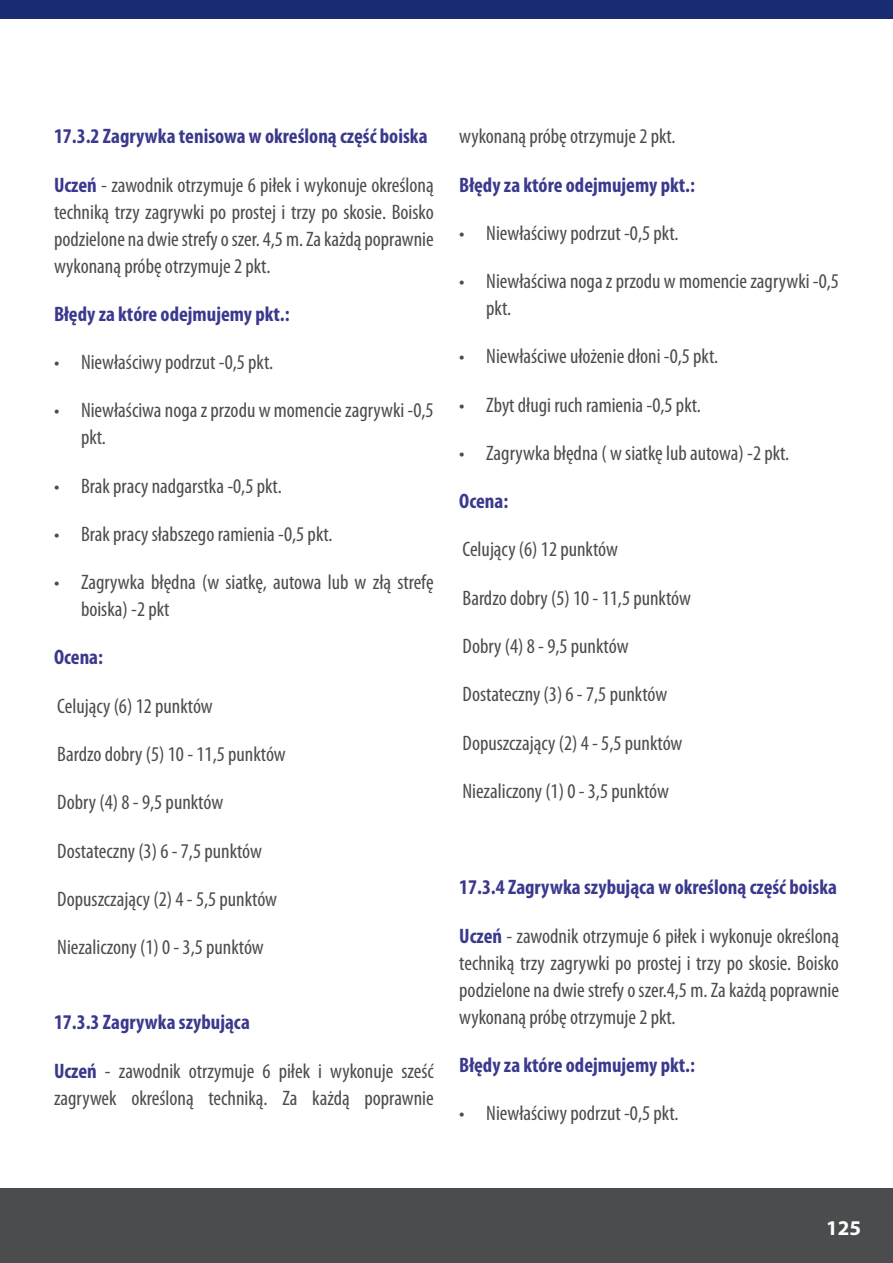
<style>
.page{position:relative;width:893px;height:1263px;background:#fff}
.page>*{position:absolute;margin:0;border:0;box-sizing:border-box;transform-origin:0 0}
.treść{font:condensed 21px/27px "Myriad Pro";color:#4b4c4d}
.treść-2{font:700 condensed 21px "Myriad Pro";color:#3b398d}
.t1{font:700 21px "Myriad Pro";color:#fff}
.s1{font-weight:700;color:#3b398d}
</style>
<div class="page">
<div style="left:0;top:1188px;width:893px;height:75px;background:#4b4c4d"></div>
<div style="left:0;top:0;width:893px;height:18px;background:#192b71"></div>
<p class="treść-2" style="left:54px;top:123px;width:375px">17.3.2 Zagrywka tenisowa w określoną część boiska</p>
<p class="treść" style="left:54px;top:171px;width:381px;text-align:justify"><span class="s1">Uczeń</span> - zawodnik otrzymuje 6 piłek i wykonuje określoną techniką trzy zagrywki po prostej i trzy po skosie. Boisko podzielone na dwie strefy o szer. 4,5 m. Za każdą poprawnie wykonaną próbę otrzymuje 2 pkt.</p>
<p class="treść-2" style="left:54px;top:301px;width:237px">Błędy za które odejmujemy pkt.:</p>
<p class="treść" style="left:81px;top:348px;width:194px">Niewłaściwy podrzut -0,5 pkt.</p>
<p class="treść" style="left:81px;top:397px;width:354px">Niewłaściwa noga z przodu w momencie zagrywki -0,5 pkt.</p>
<p class="treść" style="left:81px;top:472px;width:202px">Brak pracy nadgarstka -0,5 pkt.</p>
<p class="treść" style="left:81px;top:520px;width:253px">Brak pracy słabszego ramienia -0,5 pkt.</p>
<p class="treść" style="left:81px;top:568px;width:354px">Zagrywka błędna (w siatkę, autowa lub w złą strefę boiska) -2 pkt</p>
<p class="treść-2" style="left:54px;top:644px;width:51px">Ocena:</p>
<p class="treść" style="left:57px;top:692px;width:157px">Celujący (6) 12 punktów</p>
<p class="treść" style="left:57px;top:740px;width:230px">Bardzo dobry (5) 10 - 11,5 punktów</p>
<p class="treść" style="left:57px;top:788px;width:167px">Dobry (4) 8 - 9,5 punktów</p>
<p class="treść" style="left:57px;top:837px;width:206px">Dostateczny (3) 6 - 7,5 punktów</p>
<p class="treść" style="left:57px;top:885px;width:221px">Dopuszczający (2) 4 - 5,5 punktów</p>
<p class="treść" style="left:57px;top:933px;width:208px">Niezaliczony (1) 0 - 3,5 punktów</p>
<p class="treść" style="left:54px;top:348px;width:7px">•</p>
<p class="treść" style="left:54px;top:397px;width:7px">•</p>
<p class="treść" style="left:54px;top:472px;width:7px">•</p>
<p class="treść" style="left:54px;top:520px;width:7px">•</p>
<p class="treść" style="left:54px;top:568px;width:7px">•</p>
<p class="treść-2" style="left:54px;top:1009px;width:197px">17.3.3 Zagrywka szybująca</p>
<p class="treść" style="left:54px;top:1057px;width:381px"><span class="s1">Uczeń</span> - zawodnik otrzymuje 6 piłek i wykonuje sześć zagrywek określoną techniką. Za każdą poprawnie</p>
<p class="treść" style="left:459px;top:123px;width:218px">wykonaną próbę otrzymuje 2 pkt.</p>
<p class="treść-2" style="left:459px;top:171px;width:237px">Błędy za które odejmujemy pkt.:</p>
<p class="treść" style="left:486px;top:219px;width:194px">Niewłaściwy podrzut -0,5 pkt.</p>
<p class="treść" style="left:486px;top:267px;width:354px">Niewłaściwa noga z przodu w momencie zagrywki -0,5 pkt.</p>
<p class="treść" style="left:486px;top:343px;width:233px">Niewłaściwe ułożenie dłoni -0,5 pkt.</p>
<p class="treść" style="left:486px;top:391px;width:216px">Zbyt długi ruch ramienia -0,5 pkt.</p>
<p class="treść" style="left:486px;top:439px;width:305px">Zagrywka błędna ( w siatkę lub autowa) -2 pkt.</p>
<p class="treść-2" style="left:459px;top:488px;width:51px">Ocena:</p>
<p class="treść" style="left:463px;top:536px;width:157px">Celujący (6) 12 punktów</p>
<p class="treść" style="left:463px;top:584px;width:230px">Bardzo dobry (5) 10 - 11,5 punktów</p>
<p class="treść" style="left:463px;top:632px;width:167px">Dobry (4) 8 - 9,5 punktów</p>
<p class="treść" style="left:463px;top:680px;width:206px">Dostateczny (3) 6 - 7,5 punktów</p>
<p class="treść" style="left:463px;top:729px;width:221px">Dopuszczający (2) 4 - 5,5 punktów</p>
<p class="treść" style="left:463px;top:777px;width:208px">Niezaliczony (1) 0 - 3,5 punktów</p>
<p class="treść" style="left:459px;top:219px;width:7px">•</p>
<p class="treść" style="left:459px;top:267px;width:7px">•</p>
<p class="treść" style="left:459px;top:343px;width:7px">•</p>
<p class="treść" style="left:459px;top:391px;width:7px">•</p>
<p class="treść" style="left:459px;top:439px;width:7px">•</p>
<p class="treść-2" style="left:459px;top:874px;width:379px">17.3.4 Zagrywka szybująca w określoną część boiska</p>
<p class="treść" style="left:459px;top:922px;width:381px;text-align:justify"><span class="s1">Uczeń</span> - zawodnik otrzymuje 6 piłek i wykonuje określoną techniką trzy zagrywki po prostej i trzy po skosie. Boisko podzielone na dwie strefy o szer.4,5 m. Za każdą poprawnie wykonaną próbę otrzymuje 2 pkt.</p>
<p class="treść-2" style="left:459px;top:1052px;width:237px">Błędy za które odejmujemy pkt.:</p>
<p class="treść" style="left:486px;top:1099px;width:194px">Niewłaściwy podrzut -0,5 pkt.</p>
<p class="treść" style="left:459px;top:1099px;width:7px">•</p>
<p class="t1" style="left:826px;top:1214px;width:24px">125</p>
</div>
